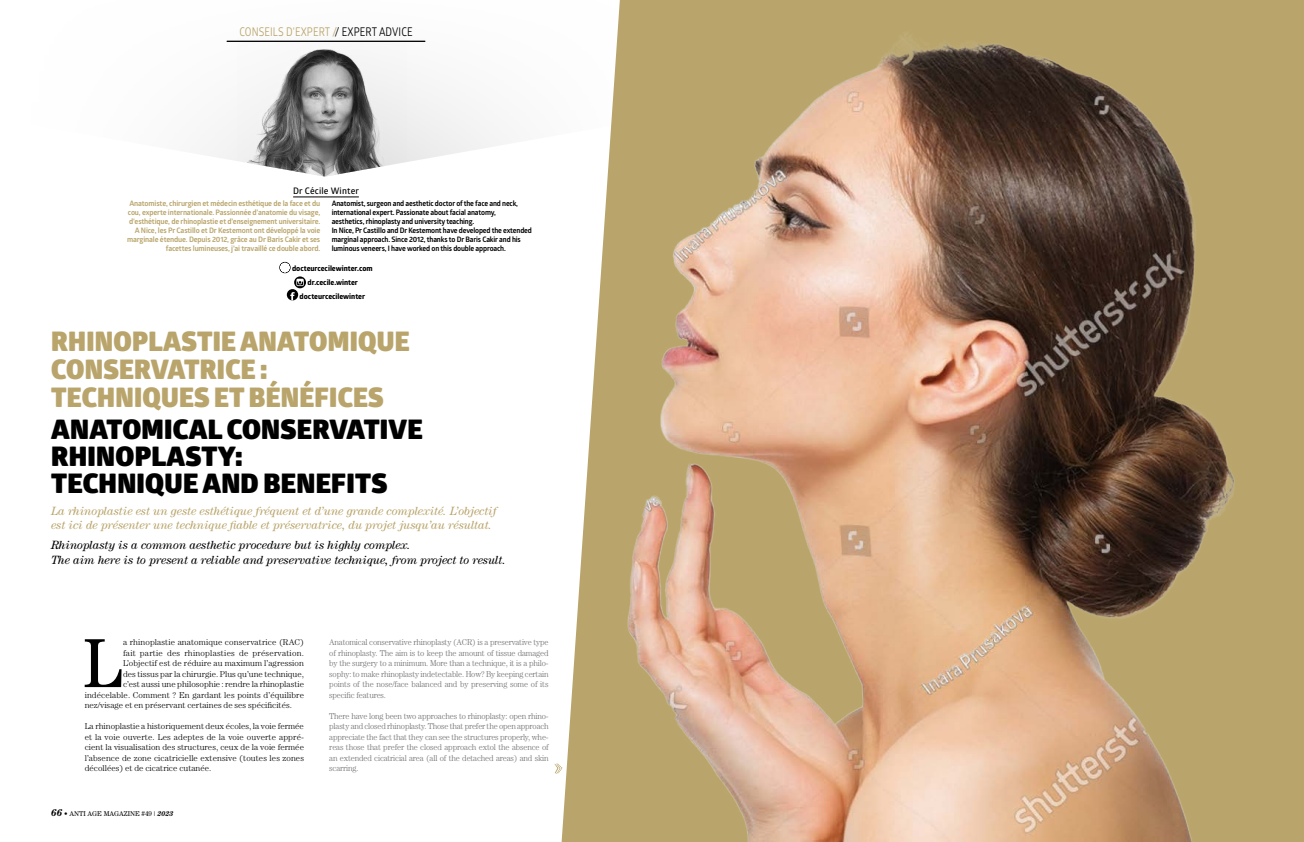
<style>
.page{position:relative;width:1304px;height:842px;background:#fff}
.page>*{position:absolute;margin:0;border:0;box-sizing:border-box;transform-origin:0 0}
._4_Texte_Lettrine_FR{font:69.5px "Century Std";color:#000}
._2_Titre_article_FR{font:900 27px/28px "Glober";letter-spacing:.01em;color:#b9a56b}
._2_Titre_article_US{font:900 27px/27px "Glober";letter-spacing:.01em;color:#000}
._3_Chapô{font:italic 12px/14.4px "Century Std";letter-spacing:-.01em;color:#b9a56b}
._3_Chapô-2{font:italic 12px/14.4px "Century Std";letter-spacing:-.01em;color:#000}
.t1{font:12px "Glober";letter-spacing:.01em;color:#b9a56b;scale:.83 1}
._7_CV_Nom_medecin{font:600 9px "Glober";letter-spacing:.02em;color:#000}
.Texte_courant_US{font:300 8.5px/10.5px "Century Std";letter-spacing:-.02em;color:#706f6f;text-align:justify;scale:.96 1}
._4_Texte_Lettrine_FR-2{font:300 8.5px "Century Std";letter-spacing:.005em;color:#000}
.Texte_courant_FR{font:300 8.5px/10.5px "Century Std";color:#000;text-align:justify}
._4_Texte_Lettrine_FR-3{font:300 8.5px "Century Std";letter-spacing:.025em;color:#000}
._7_Texte_CV_Medecin{font:700 7.5px/9px "Glober";letter-spacing:-.02em;color:#b9a56b;text-align:justify}
._7_Texte_CV_Medecin-2{font:700 7.5px/9px "Glober";letter-spacing:-.02em;color:#000}
._7_Texte_CV_Medecin-3{font:700 7.5px "Globerx";color:#000}
.t2{font:7px "Century Std";color:#000}
.s1{color:#000}
.s2{font-weight:700;font-style:italic;font-size:10px}
.s3{font-weight:700;font-style:italic}
</style>
<div class="page">
<hr style="left:293px;top:197px;width:66px;height:1px;background:#000">
<svg style="left:279px;top:262px;width:12px;height:11px"></svg>
<svg style="left:280px;top:263px;width:9px;height:9px"></svg>
<svg style="left:294px;top:276px;width:12px;height:12px"></svg>
<svg style="left:287px;top:279px;width:17px;height:21px"></svg>
<svg style="left:208px;top:40px;width:295px;height:122px"></svg>
<img style="left:236px;top:40px;width:171px;height:137px">
<hr style="left:227px;top:41px;width:198px;height:1px;background:#000">
<div style="left:1259px;top:0;width:45px;height:842px;background:#b9a56b"></div>
<img style="left:562px;top:0;width:697px;height:842px">
<svg style="left:554px;top:763px;width:8px;height:11px"></svg>
<p class="t1" style="left:239px;top:23px;width:210px">CONSEILS D'EXPERT /<span class="s1">/ EXPERT ADVICE</span></p>
<p class="_7_CV_Nom_medecin" style="left:293px;top:184px;width:68px">Dr Cécile Winter</p>
<p class="_7_Texte_CV_Medecin" style="left:128px;top:199px;width:194px">Anatomiste, chirurgien et médecin esthétique de la face et du cou, experte internationale. Passionnée d’anatomie du visage, d’esthétique, de rhinoplastie et d’enseignement universitaire.</p>
<p class="_7_Texte_CV_Medecin" style="left:127px;top:226px;width:195px;text-align:right">A Nice, les Pr Castillo et Dr Kestemont ont développé la voie marginale étendue. Depuis 2012, grâce au Dr Baris Cakir et ses facettes lumineuses, j’ai travaillé ce double abord.</p>
<p class="_7_Texte_CV_Medecin-2" style="left:332px;top:199px;width:188px">Anatomist, surgeon and aesthetic doctor of the face and neck, international expert. Passionate about facial anatomy, aesthetics, rhinoplasty and university teaching.</p>
<p class="_7_Texte_CV_Medecin-2" style="left:332px;top:226px;width:202px">In Nice, Pr Castillo and Dr Kestemont have developed the extended marginal approach. Since 2012, thanks to Dr Baris Cakir and his luminous veneers, I have worked on this double approach.</p>
<p class="_7_Texte_CV_Medecin-3" style="left:292px;top:263px;width:82px">docteurcecilewinter.com</p>
<p class="_7_Texte_CV_Medecin-3" style="left:307px;top:277px;width:52px">dr.cecile.winter</p>
<p class="_7_Texte_CV_Medecin-3" style="left:300px;top:291px;width:67px">docteurcecilewinter</p>
<p class="_2_Titre_article_FR" style="left:51px;top:327px;width:360px">RHINOPLASTIE ANATOMIQUE<br>CONSERVATRICE :<br>TECHNIQUES ET BÉNÉFICES</p>
<p class="_2_Titre_article_US" style="left:51px;top:416px;width:373px">ANATOMICAL CONSERVATIVE<br>RHINOPLASTY:<br>TECHNIQUE AND BENEFITS</p>
<p class="_3_Chapô" style="left:51px;top:503px;width:447px">La rhinoplastie est un geste esthétique fréquent et d’une grande complexité. L’objectif est ici de présenter une technique fiable et préservatrice, du projet jusqu’au résultat.</p>
<p class="_3_Chapô-2" style="left:51px;top:538px;width:456px">Rhinoplasty is a common aesthetic procedure but is highly complex.<br>The aim here is to present a reliable and preservative technique, from project to result.</p>
<p class="_4_Texte_Lettrine_FR" style="left:83px;top:623px;width:40px">L</p>
<p class="_4_Texte_Lettrine_FR-2" style="left:123px;top:637px;width:183px">a rhinoplastie anatomique conservatrice (RAC)</p>
<p class="_4_Texte_Lettrine_FR-3" style="left:123px;top:648px;width:183px">fait partie des rhinoplasties de préservation.</p>
<p class="_4_Texte_Lettrine_FR-2" style="left:123px;top:658px;width:182px">L’objectif est de réduire au maximum l’agression</p>
<p class="_4_Texte_Lettrine_FR-2" style="left:123px;top:669px;width:182px">des tissus par la chirurgie. Plus qu’une technique,</p>
<p class="_4_Texte_Lettrine_FR-2" style="left:123px;top:679px;width:182px">c’est aussi une philosophie: rendre la rhinoplastie</p>
<p class="_4_Texte_Lettrine_FR-2" style="left:85px;top:690px;width:221px">indécelable. Comment ? En gardant les points d’équilibre</p>
<p class="_4_Texte_Lettrine_FR-2" style="left:85px;top:700px;width:209px">nez/visage et en préservant certaines de ses spécificités.</p>
<p class="Texte_courant_FR" style="left:85px;top:721px;width:221px">La rhinoplastie a historiquement deux écoles, la voie fermée et la voie ouverte. Les adeptes de la voie ouverte appré&shy;cient la visualisation des structures, ceux de la voie fermée l’absence de zone cicatricielle extensive (toutes les zones décollées) et de cicatrice cutanée.</p>
<p class="t2" style="left:51px;top:810px;width:124px"><span class="s2">66</span> • ANTI AGE MAGAZINE #49 | <span class="s3">2023</span></p>
<p class="Texte_courant_US" style="left:329px;top:637px;width:230px">Anatomical conservative rhinoplasty (ACR) is a preservative type of rhinoplasty. The aim is to keep the amount of tissue damaged by the surgery to a minimum. More than a technique, it is a philo&shy;sophy: to make rhinoplasty indetectable. How? By keeping certain points of the nose/face balanced and by preserving some of its specific features.</p>
<p class="Texte_courant_US" style="left:329px;top:710px;width:230px">There have long been two approaches to rhinoplasty: open rhino&shy;plasty and closed rhinoplasty. Those that prefer the open approach appreciate the fact that they can see the structures properly, whe&shy;reas those that prefer the closed approach extol the absence of an extended cicatricial area (all of the detached areas) and skin scarring.</p>
</div>
